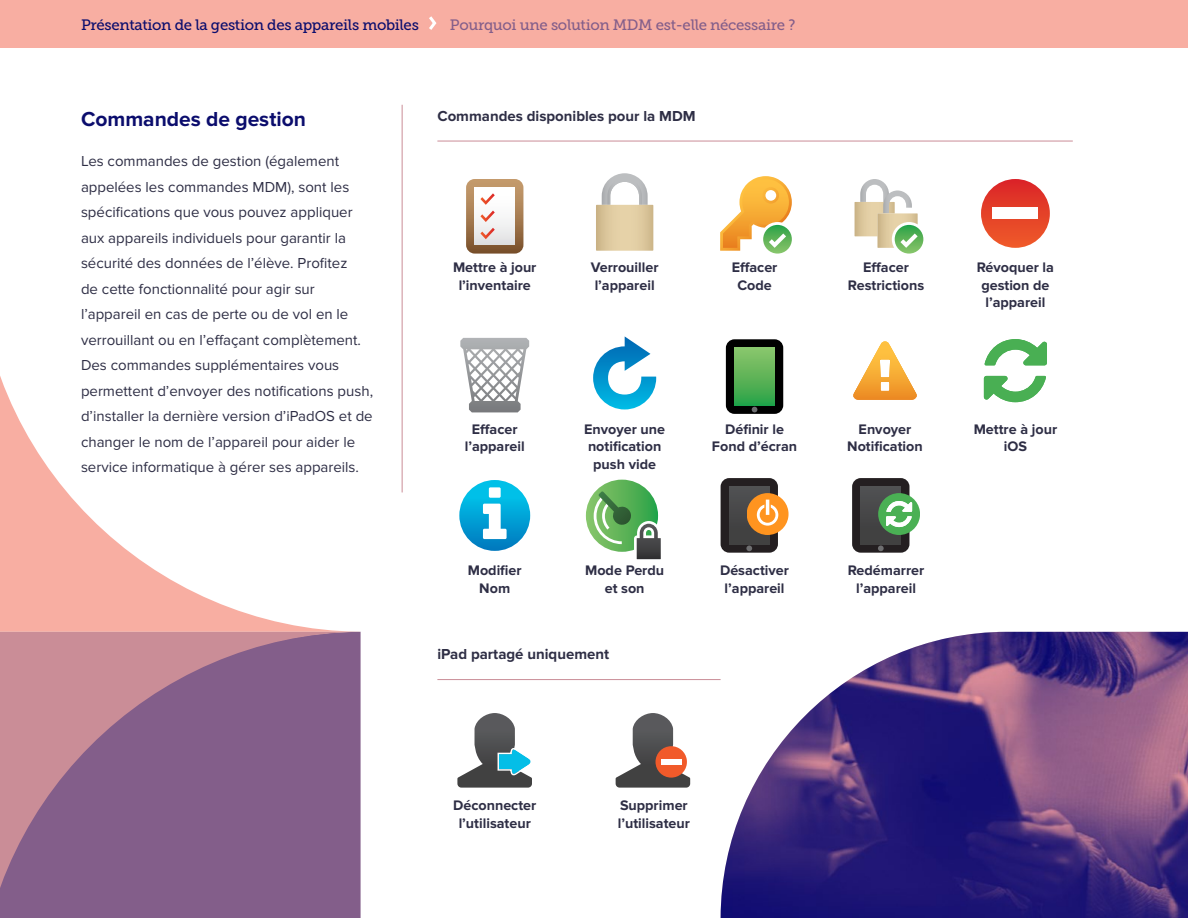
<style>
.page{position:relative;width:1188px;height:918px;background:#fff}
.page>*{position:absolute;margin:0;border:0;box-sizing:border-box;transform-origin:0 0}
.t1{font:700 21px "Proxima Nova";color:#0b0d6d}
.t2{font:15px/25.5px "Proxima Nova";color:#2e2e45}
.t3{font:700 15px "Proxima Nova";color:#2e2e45}
.t4{font:15px "Museo Slab 500";letter-spacing:-.02em;color:#0b0d6d}
.t5{font:15px "Museo Slab 500";letter-spacing:-.02em;color:#835e8a}
.t6{font:700 14.4px/17.2px "Proxima Nova";color:#2e2e45;text-align:center}
</style>
<div class="page">
<div style="left:0;top:0;width:1188px;height:48px;background:#f8aea2"></div>
<svg style="left:429px;top:16px;width:8px;height:14px"></svg>
<svg style="left:466px;top:179px;width:57px;height:75px"></svg>
<svg style="left:593px;top:336px;width:63px;height:73px"></svg>
<div style="left:726px;top:339px;width:57px;height:75px;background:#000;border-radius:9px"></div>
<div style="left:734px;top:348px;width:41px;height:57px;background:linear-gradient(to bottom,#8ec56b,#2ca347)"></div>
<svg style="left:752px;top:407px;width:5px;height:5px"></svg>
<svg style="left:596px;top:173px;width:57px;height:78px"></svg>
<svg style="left:763px;top:225px;width:29px;height:29px"></svg>
<svg style="left:720px;top:176px;width:72px;height:75px"></svg>
<svg style="left:892px;top:222px;width:34px;height:34px"></svg>
<svg style="left:895px;top:225px;width:28px;height:29px"></svg>
<svg style="left:855px;top:179px;width:63px;height:69px"></svg>
<svg style="left:981px;top:179px;width:69px;height:69px"></svg>
<div style="left:993px;top:208px;width:45px;height:11px;background:#fff"></div>
<svg style="left:460px;top:338px;width:69px;height:74px"></svg>
<svg style="left:984px;top:339px;width:63px;height:63px"></svg>
<svg style="left:853px;top:341px;width:64px;height:59px"></svg>
<svg style="left:459px;top:480px;width:71px;height:71px"></svg>
<svg style="left:586px;top:480px;width:72px;height:72px"></svg>
<svg style="left:594px;top:491px;width:67px;height:69px"></svg>
<div style="left:852px;top:478px;width:57px;height:75px;background:#241f21;border-radius:9px"></div>
<div style="left:861px;top:487px;width:40px;height:57px;background:linear-gradient(to right,#474748,#464647)"></div>
<svg style="left:878px;top:545px;width:6px;height:6px"></svg>
<svg style="left:878px;top:493px;width:42px;height:42px;background:#7db983"></svg>
<div style="left:721px;top:478px;width:57px;height:75px;background:#241f21;border-radius:9px"></div>
<div style="left:729px;top:487px;width:40px;height:57px;background:linear-gradient(to right,#474748,#464647)"></div>
<svg style="left:746px;top:545px;width:6px;height:6px"></svg>
<svg style="left:747px;top:493px;width:42px;height:42px;background:#e9a255"></svg>
<svg style="left:616px;top:713px;width:74px;height:75px"></svg>
<div style="left:661px;top:759px;width:21px;height:6px;background:#fff"></div>
<svg style="left:457px;top:713px;width:75px;height:75px"></svg>
<hr style="left:402px;top:105px;width:1px;height:387px;background:#ca8d97">
<hr style="left:437px;top:679px;width:284px;height:1px;background:#ca8d97">
<hr style="left:437px;top:141px;width:636px;height:1px;background:#ca8d97">
<img style="left:721px;top:632px;width:467px;height:286px">
<svg style="left:0;top:376px;width:361px;height:256px"></svg>
<svg style="left:0;top:632px;width:361px;height:286px;background:#94698d"></svg>
<p class="t4" style="left:81px;top:16px;width:339px">Présentation de la gestion des appareils mobiles</p>
<p class="t5" style="left:450px;top:16px;width:347px">Pourquoi une solution MDM est-elle nécessaire ?</p>
<h1 class="t1" style="left:81px;top:107px;width:226px">Commandes de gestion</h1>
<p class="t2" style="left:81px;top:149px;width:294px">Les commandes de gestion (également appelées les commandes MDM), sont les spécifications que vous pouvez appliquer aux appareils individuels pour garantir la sécurité des données de l’élève. Profitez<br>de cette fonctionnalité pour agir sur l’appareil en cas de perte ou de vol en le verrouillant ou en l’effaçant complètement.<br>Des commandes supplémentaires vous permettent d’envoyer des notifications push, d’installer la dernière version d’iPadOS et de changer le nom de l’appareil pour aider le service informatique à gérer ses appareils.</p>
<p class="t3" style="left:437px;top:107px;width:260px">Commandes disponibles pour la MDM</p>
<p class="t6" style="left:453px;top:259px;width:85px">Mettre à jour l’inventaire</p>
<p class="t6" style="left:591px;top:259px;width:69px;text-align:left">Verrouiller l’appareil</p>
<p class="t6" style="left:732px;top:259px;width:47px">Effacer<br>Code</p>
<p class="t6" style="left:848px;top:259px;width:78px">Effacer<br>Restrictions</p>
<p class="t6" style="left:977px;top:259px;width:79px">Révoquer la gestion de l’appareil</p>
<p class="t6" style="left:465px;top:421px;width:61px">Effacer l’appareil</p>
<p class="t6" style="left:974px;top:421px;width:85px">Mettre à jour iOS</p>
<p class="t6" style="left:584px;top:421px;width:82px">Envoyer une notification push vide</p>
<p class="t6" style="left:712px;top:421px;width:87px">Définir le<br>Fond d’écran</p>
<p class="t6" style="left:847px;top:421px;width:77px">Envoyer<br>Notification</p>
<p class="t6" style="left:468px;top:562px;width:55px">Modifier<br>Nom</p>
<p class="t6" style="left:585px;top:562px;width:81px">Mode Perdu et son</p>
<p class="t3" style="left:437px;top:645px;width:173px">iPad partagé uniquement</p>
<p class="t6" style="left:720px;top:562px;width:70px">Désactiver l’appareil</p>
<p class="t6" style="left:848px;top:562px;width:78px">Redémarrer l’appareil</p>
<p class="t6" style="left:453px;top:797px;width:85px">Déconnecter l’utilisateur</p>
<p class="t6" style="left:618px;top:797px;width:74px;text-align:left">Supprimer l’utilisateur</p>
</div>
